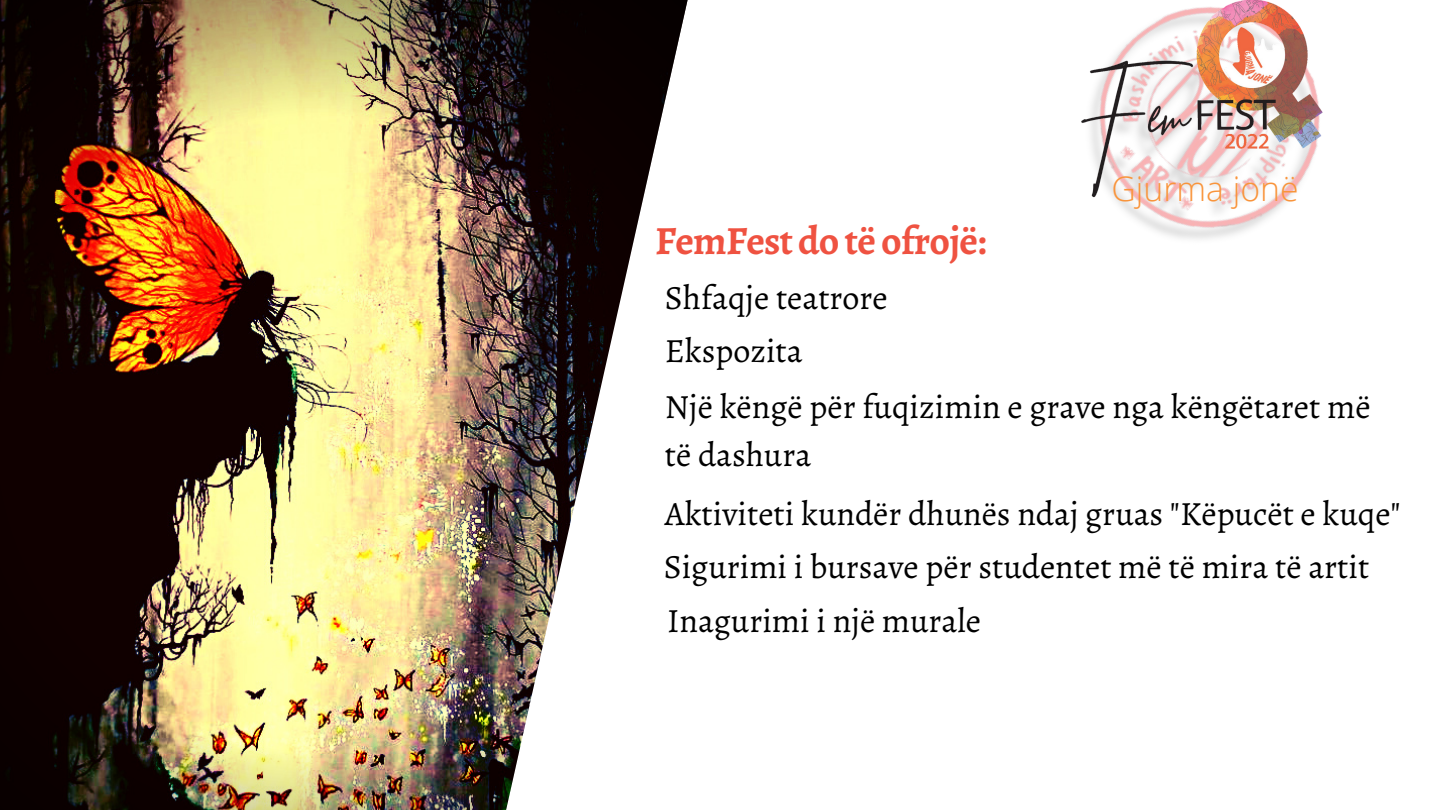
<style>
.page{position:relative;width:1440px;height:810px;background:#fff}
.page>*{position:absolute;margin:0;border:0;box-sizing:border-box;transform-origin:0 0}
.t1{font:700 40px "Alegreya";letter-spacing:-.02em;color:#ef5241}
.t2{font:34px/47.2px "Alegreya";color:#000}
.t3{font:300 33.7px "Open Sans";color:#f9943b}
</style>
<div class="page">
<img style="left:0;top:0;width:688px;height:810px">
<img style="left:1081px;top:0;width:242px;height:235px">
<p class="t3" style="left:1112px;top:165px;width:188px">Gjurma jonë</p>
<p class="t1" style="left:655px;top:214px;width:333px">FemFestdo të ofrojë:</p>
<p class="t2" style="left:665px;top:274px;width:224px">Shfaqje teatrore</p>
<p class="t2" style="left:665px;top:327px;width:139px">Ekspozita</p>
<p class="t2" style="left:665px;top:383px;width:707px">Një këngë për fuqizimin e grave nga këngëtaret më të dashura</p>
<p class="t2" style="left:665px;top:490px;width:737px">Aktiviteti kundër dhunës ndaj gruas "Këpucët e kuqe"</p>
<p class="t2" style="left:664px;top:543px;width:707px">Sigurimi i bursave për studentet më të mira të artit</p>
<p class="t2" style="left:667px;top:597px;width:315px">Inagurimi i një murale</p>
</div>
